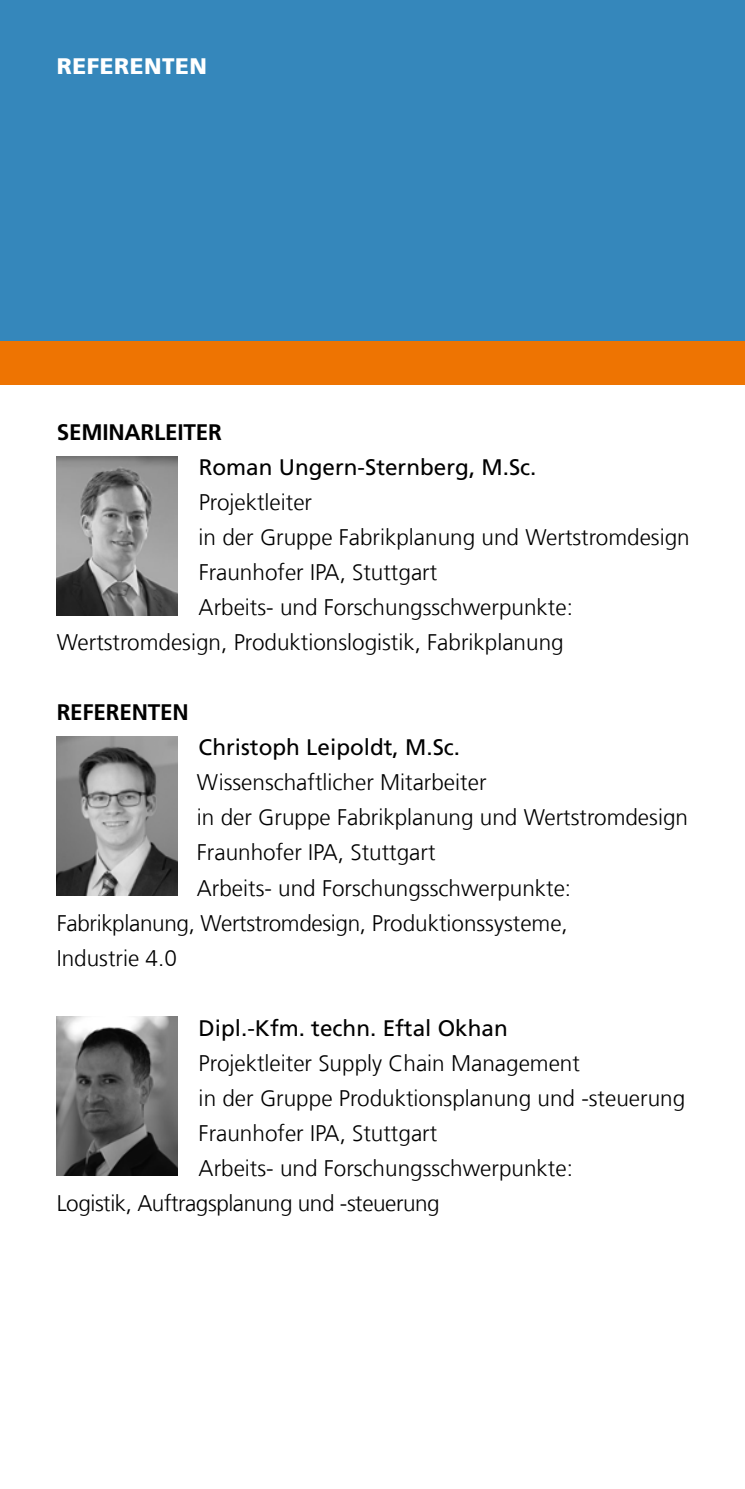
<style>
.page{position:relative;width:745px;height:1489px;background:#fff}
.page>*{position:absolute;margin:0;border:0;box-sizing:border-box;transform-origin:0 0}
.t1{font:300 22.5px "Frutiger LT Com";color:#000}
.t2{font:22.5px "Frutiger LT Com";color:#000}
.t3{font:300 22.5px "Frutiger LT Com";letter-spacing:-.02em;color:#000}
.t4{font:700 22.5px "Frutiger LT Com";letter-spacing:-.01em;color:#000}
.t5{font:900 22.5px "Frutiger LT Com";letter-spacing:.025em;color:#fff}
</style>
<div class="page">
<hr style="left:744px;top:340px;width:1px;height:44px;background:#ee7402">
<hr style="left:744px;top:0;width:1px;height:340px;background:#3587bb">
<div style="left:0;top:340px;width:744px;height:44px;background:#ee7402"></div>
<div style="left:0;top:0;width:744px;height:340px;background:#3587bb"></div>
<img style="left:57px;top:456px;width:120px;height:159px">
<img style="left:57px;top:736px;width:120px;height:159px">
<img style="left:57px;top:1016px;width:120px;height:159px">
<p class="t5" style="left:57px;top:52px;width:152px">REFERENTEN</p>
<p class="t4" style="left:57px;top:419px;width:166px">SEMINARLEITER</p>
<p class="t2" style="left:198px;top:454px;width:339px">Roman Ungern-Sternberg, M.Sc.</p>
<p class="t1" style="left:198px;top:489px;width:115px">Projektleiter</p>
<p class="t1" style="left:198px;top:524px;width:492px">in der Gruppe Fabrikplanung und Wertstromdesign</p>
<p class="t1" style="left:198px;top:559px;width:240px">Fraunhofer IPA, Stuttgart</p>
<p class="t1" style="left:198px;top:594px;width:375px">Arbeits- und Forschungsschwerpunkte:</p>
<p class="t1" style="left:57px;top:629px;width:508px">Wertstromdesign, Produktionslogistik, Fabrikplanung</p>
<p class="t4" style="left:57px;top:699px;width:133px">REFERENTEN</p>
<p class="t2" style="left:198px;top:734px;width:263px">Christoph Leipoldt, M.Sc.</p>
<p class="t1" style="left:197px;top:769px;width:291px">Wissenschaftlicher Mitarbeiter</p>
<p class="t1" style="left:197px;top:804px;width:492px">in der Gruppe Fabrikplanung und Wertstromdesign</p>
<p class="t1" style="left:197px;top:839px;width:240px">Fraunhofer IPA, Stuttgart</p>
<p class="t1" style="left:197px;top:874px;width:375px">Arbeits- und Forschungsschwerpunkte:</p>
<p class="t1" style="left:57px;top:909px;width:512px">Fabrikplanung, Wertstromdesign, Produktionssysteme,</p>
<p class="t1" style="left:57px;top:944px;width:122px">Industrie 4.0</p>
<p class="t2" style="left:198px;top:1014px;width:310px">Dipl.-Kfm. techn. Eftal Okhan</p>
<p class="t1" style="left:198px;top:1049px;width:382px">Projektleiter Supply Chain Management</p>
<p class="t1" style="left:198px;top:1084px;width:488px">in der Gruppe Produktionsplanung und -steuerung</p>
<p class="t1" style="left:198px;top:1119px;width:240px">Fraunhofer IPA, Stuttgart</p>
<p class="t1" style="left:198px;top:1154px;width:375px">Arbeits- und Forschungsschwerpunkte:</p>
<p class="t3" style="left:57px;top:1189px;width:384px">Logistik, Auftragsplanung und -steuerung</p>
</div>
